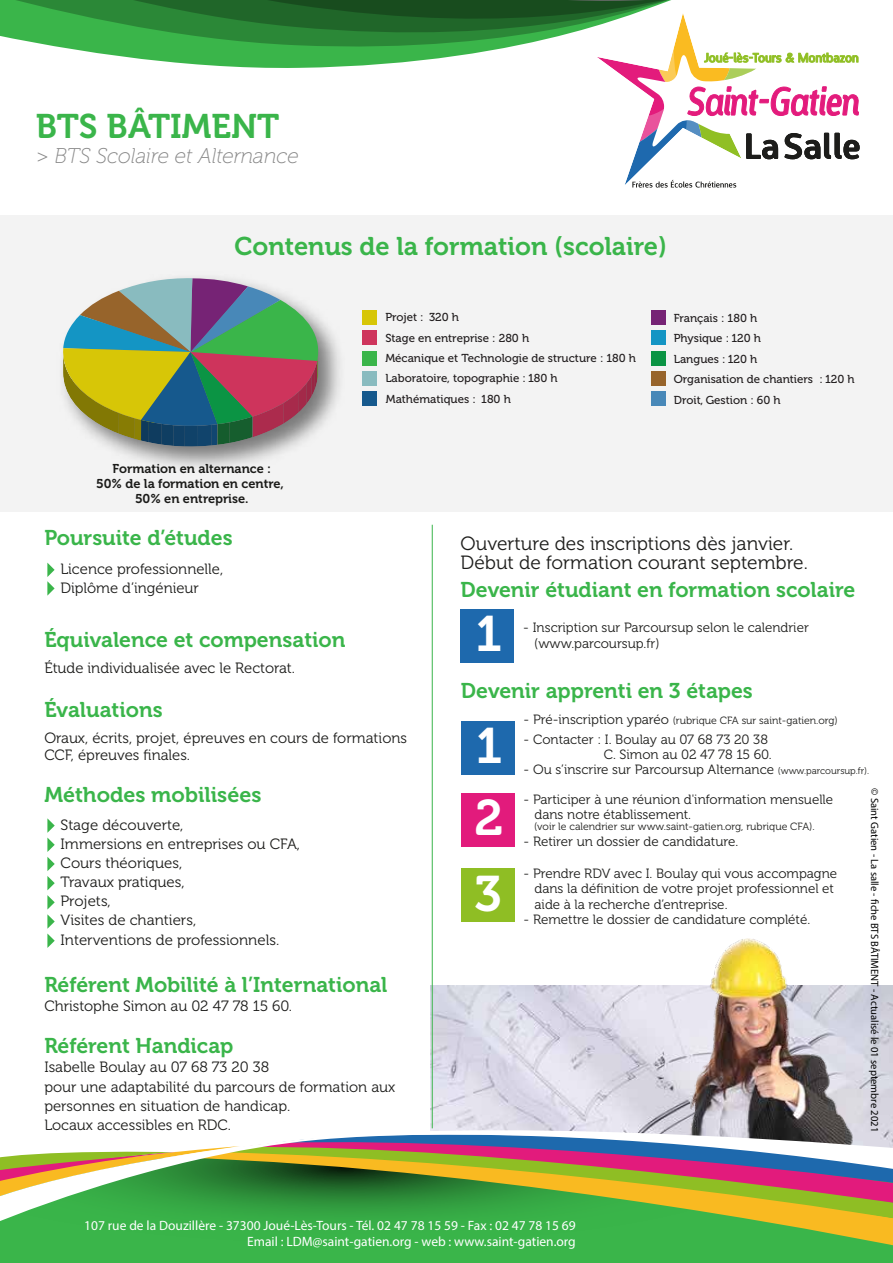
<style>
.page{position:relative;width:893px;height:1263px;background:#fff}
.page>*{position:absolute;margin:0;border:0;box-sizing:border-box;transform-origin:0 0}
.t1{font:49.8px "Museo 700";color:#fff}
.t2{font:34.05px "Museo 700";color:#3ab54a}
.t3{font:25.5px "Museo 700";color:#3ab54a}
.t4{font:21.3px "Museo 700";color:#3ab54a}
.t5{font:italic 21.3px "Museo 100";color:#878787}
.t6{font:19.2px/19.2px "Museo 300";color:#1d1d1b}
.t7{font:14.85px/19.2px "Museo 300";color:#1d1d1b}
.t8{font:13.5px/16.2px "Myriad Pro";color:#fff;text-align:right}
.t9{font:13.35px/15.3px "Museo 300";color:#1d1d1b}
.t10{font:12.75px/15.3px "Museo 700";color:#1d1d1b;text-align:center}
.t11{font:11.55px/20.4px "Museo 500";color:#221e1f}
.t12{font:10.65px "Myriad Pro";color:#000}
.t13{font:10.5px "Museo 300";color:#1d1d1b}
.s1{font-size:13.35px}
.s2{font-size:9.6px}
</style>
<div class="page">
<img style="left:431px;top:985px;width:462px;height:131px">
<img style="left:672px;top:938px;width:197px;height:178px">
<div style="left:0;top:216px;width:893px;height:296px;background:#f3f3f3"></div>
<svg style="left:63px;top:278px;width:259px;height:169px;background:#879073"></svg>
<div style="left:363px;top:310px;width:14px;height:15px;background:#d7c607"></div>
<div style="left:363px;top:351px;width:14px;height:14px;background:#3ab54a"></div>
<div style="left:363px;top:331px;width:14px;height:14px;background:#ce345c"></div>
<div style="left:363px;top:371px;width:14px;height:14px;background:#89bbbf"></div>
<div style="left:363px;top:391px;width:14px;height:14px;background:#16598d"></div>
<div style="left:651px;top:331px;width:14px;height:14px;background:#1495c4"></div>
<div style="left:651px;top:310px;width:14px;height:15px;background:#762375"></div>
<div style="left:651px;top:391px;width:14px;height:14px;background:#4888b8"></div>
<div style="left:651px;top:351px;width:14px;height:14px;background:#0b9444"></div>
<div style="left:651px;top:371px;width:14px;height:14px;background:#97642b"></div>
<svg style="left:47px;top:563px;width:8px;height:33px"></svg>
<svg style="left:47px;top:818px;width:8px;height:130px"></svg>
<hr style="left:432px;top:525px;width:1px;height:603px;background:#3ab54a">
<div style="left:461px;top:609px;width:53px;height:54px;background:#1e69ad"></div>
<div style="left:0;top:1159px;width:893px;height:104px;background:#3ab54a"></div>
<svg style="left:796px;top:1227px;width:97px;height:19px"></svg>
<svg style="left:0;top:1116px;width:893px;height:111px"></svg>
<svg style="left:0;top:1146px;width:240px;height:55px"></svg>
<svg style="left:0;top:0;width:860px;height:188px"></svg>
<div style="left:461px;top:721px;width:53px;height:54px;background:#1e69ad"></div>
<div style="left:461px;top:793px;width:53px;height:54px;background:#e21b7c"></div>
<div style="left:461px;top:868px;width:53px;height:54px;background:#8fbe24"></div>
<h2 class="t2" style="left:36px;top:107px;width:245px">BTS BÂTIMENT</h2>
<h3 class="t5" style="left:36px;top:145px;width:264px">&gt; BTS Scolaire et Alternance</h3>
<h3 class="t3" style="left:234px;top:232px;width:434px">Contenus de la formation (scolaire)</h3>
<p class="t11" style="left:385px;top:307px;width:75px">Projet : 320 h</p>
<p class="t11" style="left:674px;top:308px;width:85px">Français : 180 h</p>
<p class="t11" style="left:385px;top:328px;width:145px">Stage en entreprise : 280 h</p>
<p class="t11" style="left:674px;top:328px;width:89px">Physique : 120 h</p>
<p class="t11" style="left:385px;top:348px;width:252px">Mécanique et Technologie de structure : 180 h</p>
<p class="t11" style="left:385px;top:368px;width:174px">Laboratoire, topographie : 180 h</p>
<p class="t11" style="left:674px;top:349px;width:182px">Langues : 120 h<br>Organisation de chantiers : 120 h</p>
<p class="t11" style="left:386px;top:389px;width:127px">Mathématiques : 180 h</p>
<p class="t11" style="left:674px;top:389px;width:108px">Droit, Gestion : 60 h</p>
<p class="t10" style="left:96px;top:461px;width:189px">Formation en alternance :<br>50% de la formation en centre,<br>50% en entreprise.</p>
<h3 class="t4" style="left:44px;top:526px;width:190px">Poursuite d’études</h3>
<p class="t7" style="left:60px;top:560px;width:164px">Licence professionnelle,<br>Diplôme d’ingénieur</p>
<h3 class="t4" style="left:44px;top:627px;width:303px">Équivalence et compensation</h3>
<p class="t7" style="left:44px;top:658px;width:252px">Étude individualisée avec le Rectorat.</p>
<h3 class="t4" style="left:44px;top:697px;width:120px">Évaluations</h3>
<p class="t7" style="left:44px;top:729px;width:364px;line-height:17px">Oraux, écrits, projet, épreuves en cours de formations<br>CCF, épreuves finales.</p>
<h3 class="t4" style="left:44px;top:783px;width:219px">Méthodes mobilisées</h3>
<p class="t7" style="left:61px;top:815px;width:241px">Stage découverte,<br>Immersions en entreprises ou CFA,<br>Cours théoriques,<br>Travaux pratiques,<br>Projets,<br>Visites de chantiers,<br>Interventions de professionnels.</p>
<h3 class="t4" style="left:44px;top:972px;width:345px">Référent Mobilité à l’International</h3>
<p class="t7" style="left:44px;top:996px;width:249px">Christophe Simon au 02 47 78 15 60.</p>
<h3 class="t4" style="left:44px;top:1034px;width:191px">Référent Handicap</h3>
<p class="t7" style="left:44px;top:1058px;width:352px">Isabelle Boulay au 07 68 73 20 38<br>pour une adaptabilité du parcours de formation aux personnes en situation de handicap.<br>Locaux accessibles en RDC.</p>
<p class="t6" style="left:461px;top:534px;width:349px">Ouverture des inscriptions dès janvier.<br>Début de formation courant septembre.</p>
<h3 class="t4" style="left:461px;top:578px;width:396px">Devenir étudiant en formation scolaire</h3>
<h1 class="t1" style="left:475px;top:606px;width:28px">1</h1>
<p class="t9" style="left:523px;top:620px;width:287px">- Inscription sur Parcoursup selon le calendrier</p>
<p class="t9" style="left:534px;top:636px;width:127px">(www.parcoursup.fr)</p>
<h3 class="t4" style="left:461px;top:678px;width:293px">Devenir apprenti en 3 étapes</h3>
<p class="t9" style="left:524px;top:732px;width:250px;text-align:right">- Contacter : I. Boulay au 07 68 73 20 38<br>C. Simon au 02 47 78 15 60.</p>
<p class="t13" style="left:524px;top:715px;width:316px"><span class="s1">- Pré-inscription yparéo</span> (rubrique CFA sur saint-gatien.org)</p>
<h1 class="t1" style="left:476px;top:718px;width:28px">1</h1>
<p class="t9" style="left:524px;top:762px;width:347px">- Ou s’inscrire sur Parcoursup Alternance <span class="s2">(www.parcoursup.fr).</span></p>
<p class="t9" style="left:535px;top:792px;width:300px;text-indent:-11px">- Participer à une réunion d'information mensuelle dans notre établissement.</p>
<p class="t13" style="left:534px;top:821px;width:282px">(voir le calendrier sur www.saint-gatien.org, rubrique CFA).</p>
<p class="t12" style="left:881px;top:788px;width:345px;rotate:90deg">© Saint Gatien - La salle - che BTS BÂTIMENT - Actualisé le 01 septembre 2021</p>
<h1 class="t1" style="left:475px;top:790px;width:30px">2</h1>
<p class="t9" style="left:524px;top:834px;width:216px">- Retirer un dossier de candidature.</p>
<p class="t9" style="left:535px;top:866px;width:304px;text-indent:-11px">- Prendre RDV avec I. Boulay qui vous accompagne dans la définition de votre projet professionnel et aide à la recherche d’entreprise.</p>
<h1 class="t1" style="left:474px;top:866px;width:29px">3</h1>
<p class="t9" style="left:524px;top:912px;width:288px">- Remettre le dossier de candidature complété.</p>
<p class="t8" style="left:84px;top:1217px;width:493px">107 rue de la Douzillère - 37300 Joué-Lès-Tours - Tél. 02 47 78 15 59 - Fax : 02 47 78 15 69<br>Email : LDM@saint-gatien.org - web : www.saint-gatien.org</p>
</div>
